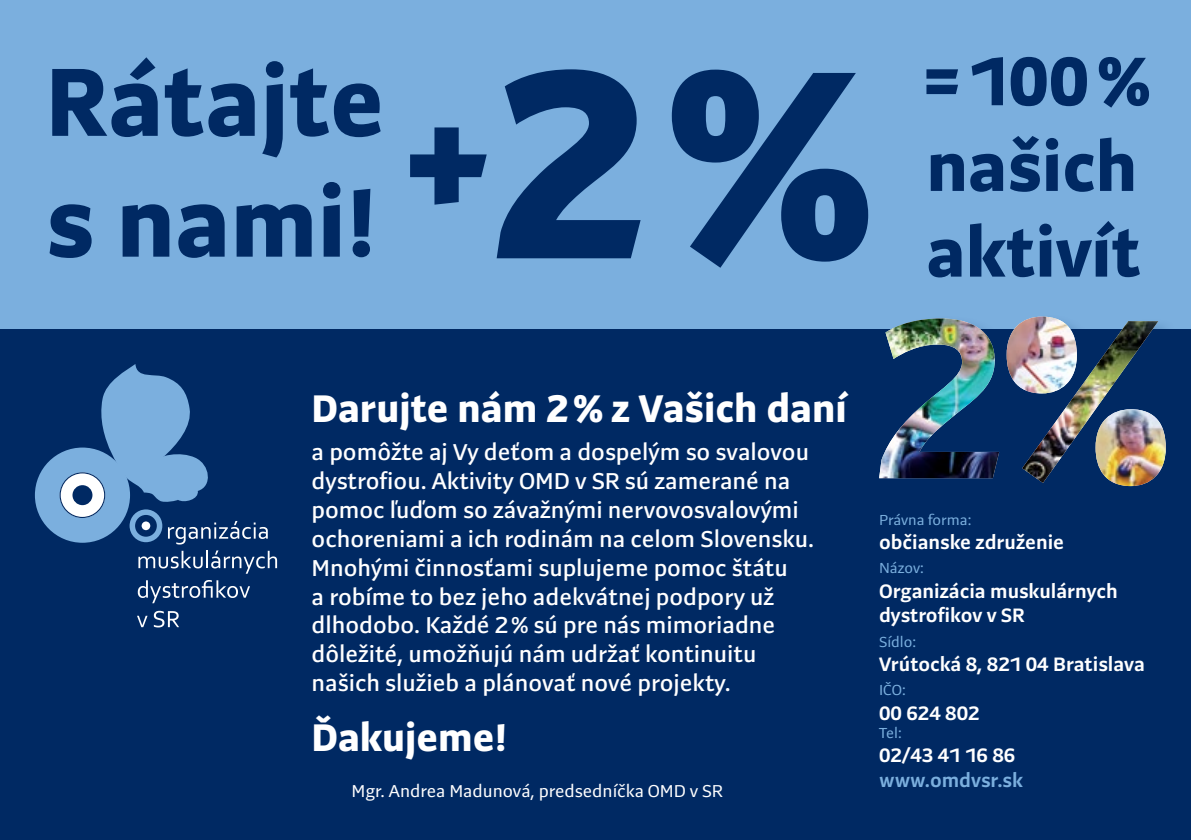
<style>
.page{position:relative;width:1191px;height:840px;background:#fff}
.page>*{position:absolute;margin:0;border:0;box-sizing:border-box;transform-origin:0 0}
.t1{font:900 278.8px "Preto Sans Basic";color:#002963}
.t2{font:900 100.6px/120.6px "Preto Sans Basic";color:#002963}
.t3{font:900 91.8px "Preto Sans Basic";color:#fff}
.t4{font:900 71.4px/85.6px "Preto Sans Basic";color:#002963}
.t5{font:900 40px "Preto Sans Basic";color:#fff}
.t6{font:500 24px/28.8px "Preto Sans Basic";color:#fff}
.t7{font:700 20.2px/24.4px "Preto Sans Basic";color:#fff}
.t8{font:700 20.2px "Preto Sans Basic";color:#7bafde}
.t9{font:18px "Preto Sans Basic";color:#fff}
.t10{font:15.2px "Preto Sans Basic";color:#7bafde}
</style>
<div class="page">
<div style="left:0;top:0;width:1191px;height:348px;background:#7bafde"></div>
<div style="left:0;top:329px;width:1191px;height:510px;background:#002963"></div>
<svg style="left:138px;top:550px;width:139px;height:23px"></svg>
<svg style="left:138px;top:580px;width:112px;height:23px"></svg>
<svg style="left:137px;top:615px;width:11px;height:11px"></svg>
<svg style="left:154px;top:610px;width:25px;height:17px"></svg>
<div style="left:35px;top:447px;width:95px;height:95px;background:#7bafde;border-radius:50%"></div>
<svg style="left:60px;top:364px;width:208px;height:180px"></svg>
<svg style="left:410px;top:127px;width:77px;height:77px"></svg>
<div style="left:876px;top:316px;width:141px;height:181px;background:#002963"></div>
<img style="left:879px;top:318px;width:120px;height:160px">
<div style="left:1004px;top:313px;width:181px;height:192px;background:#002963"></div>
<img style="left:1022px;top:321px;width:136px;height:161px">
<img style="left:1006px;top:316px;width:70px;height:77px">
<img style="left:1095px;top:409px;width:70px;height:77px">
<h2 class="t2" style="left:46px;top:41px;width:340px">Rátajte s nami!</h2>
<h1 class="t1" style="left:490px;top:-16px;width:382px">2%</h1>
<h3 class="t4" style="left:924px;top:38px;width:227px">=100% našich aktivít</h3>
<h3 class="t5" style="left:312px;top:383px;width:537px">Darujte nám 2% z Vašich daní</h3>
<p class="t6" style="left:312px;top:438px;width:504px">a pomôžte aj Vy deťom a dospelým so svalovou dystrofiou. Aktivity OMD v SR sú zamerané na pomoc ľuďom so závažnými nervovosvalovými ochoreniami a ich rodinám na celom Slovensku.<br>Mnohými činnosťami suplujeme pomoc štátu<br>a robíme to bez jeho adekvátnej podpory už dlhodobo. Každé 2% sú pre nás mimoriadne dôležité, umožňujú nám udržať kontinuitu našich služieb a plánovať nové projekty.</p>
<h3 class="t5" style="left:312px;top:710px;width:197px">Ďakujeme!</h3>
<h3 class="t3" style="left:711px;top:398px;width:127px">2%</h3>
<p class="t9" style="left:351px;top:779px;width:373px">Mgr. Andrea Madunová, predsedníčka OMD v SR</p>
<p class="t10" style="left:879px;top:510px;width:94px">Právna forma:</p>
<p class="t7" style="left:879px;top:530px;width:187px">občianske združenie</p>
<p class="t10" style="left:879px;top:559px;width:46px">Názov:</p>
<p class="t7" style="left:879px;top:578px;width:240px">Organizácia muskulárnych dystrofikov v SR</p>
<p class="t10" style="left:879px;top:632px;width:39px">Sídlo:</p>
<p class="t7" style="left:879px;top:651px;width:267px">Vrútocká 8, 821 04 Bratislava</p>
<p class="t10" style="left:879px;top:680px;width:28px">IČO:</p>
<p class="t7" style="left:879px;top:700px;width:102px">00 624 802</p>
<p class="t10" style="left:879px;top:723px;width:24px">Tel:</p>
<p class="t7" style="left:879px;top:743px;width:138px">02/43 41 16 86</p>
<p class="t8" style="left:879px;top:766px;width:145px">www.omdvsr.sk</p>
</div>
